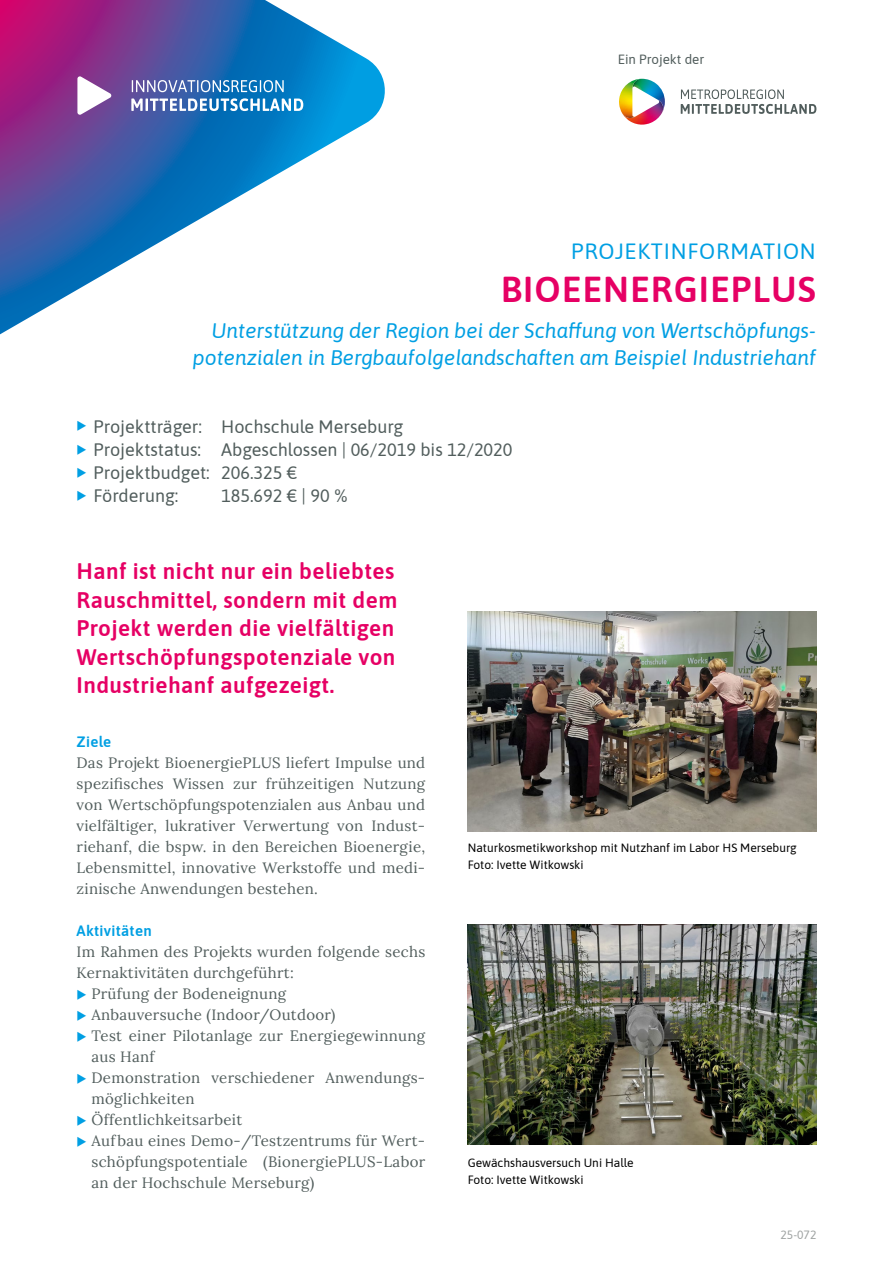
<style>
.page{position:relative;width:893px;height:1263px;background:#fff}
.page>*{position:absolute;margin:0;border:0;box-sizing:border-box;transform-origin:0 0}
.t1{font:600 36px "Asap";letter-spacing:.03em;color:#e60064}
.t2{font:600 22.5px/28.5px "Asap";letter-spacing:.02em;color:#e60064}
.t3{font:22.05px "Asap";letter-spacing:.035em;color:#009fe3}
.t4{font:italic 21px/27px "Asap";color:#009fe3;text-align:right}
.t5{font:18px/23.2px "Asap";color:#515d5c}
.t6{font:15px/21px "Lora";letter-spacing:.02em;color:#515d5c;text-align:justify}
.t7{font:600 15px "Asap";letter-spacing:.02em;color:#009fe3}
.t8{font:13.35px "Asap";color:#515d5c}
.t9{font:12px/16.5px "Asap";color:#000}
.t10{font:12px "Asap";color:#a0a4a3}
</style>
<div class="page">
<svg style="left:0;top:0;width:385px;height:335px"></svg>
<svg style="left:77px;top:76px;width:226px;height:39px"></svg>
<img style="left:626px;top:113px;width:36px;height:12px">
<img style="left:642px;top:79px;width:23px;height:34px">
<svg style="left:658px;top:100px;width:4px;height:4px"></svg>
<img style="left:619px;top:79px;width:23px;height:39px">
<svg style="left:619px;top:104px;width:16px;height:14px"></svg>
<svg style="left:681px;top:89px;width:135px;height:25px"></svg>
<img style="left:468px;top:612px;width:348px;height:219px">
<img style="left:468px;top:925px;width:348px;height:219px">
<p class="t8" style="left:618px;top:50px;width:88px">Ein Projekt der</p>
<h3 class="t3" style="left:571px;top:236px;width:246px">PROJEKTINFORMATION</h3>
<h1 class="t1" style="left:501px;top:265px;width:317px">BIOEENERGIEPLUS</h1>
<h3 class="t4" style="left:193px;top:316px;width:625px">Unterstützung der Region bei der Schaffung von Wertschöpfungs&shy;potenzialen in Bergbaufolgelandschaften am Beispiel Industriehanf</h3>
<p class="t5" style="left:94px;top:414px;width:420px">Projektträger: Hochschule Merseburg<br>Projektstatus: Abgeschlossen | 06/2019 bis 12/2020<br>Projektbudget: 206.325 €<br>Förderung:</p>
<p class="t5" style="left:221px;top:483px;width:128px">185.692 € | 90 %</p>
<h2 class="t2" style="left:77px;top:556px;width:322px">Hanf ist nicht nur ein beliebtes<br>Rauschmittel, sondern mit dem<br>Projekt werden die vielfältigen<br>Wertschöpfungspotenziale von<br>Industriehanf aufgezeigt.</h2>
<p class="t7" style="left:77px;top:731px;width:36px">Ziele</p>
<p class="t6" style="left:77px;top:751px;width:350px">Das Projekt BioenergiePLUS liefert Impulse und spezifisches Wissen zur frühzeitigen Nutzung von Wertschöpfungspotenzialen aus Anbau und vielfältiger, lukrativer Verwertung von Indust&shy;riehanf, die bspw. in den Bereichen Bioenergie, Lebensmittel, innovative Werkstoffe und medi&shy;zinische Anwendungen bestehen.</p>
<p class="t7" style="left:77px;top:920px;width:77px">Aktivitäten</p>
<p class="t6" style="left:77px;top:940px;width:350px">Im Rahmen des Projekts wurden folgende sechs</p>
<p class="t6" style="left:77px;top:961px;width:219px">Kernaktivitäten durchgeführt:</p>
<p class="t6" style="left:91px;top:982px;width:196px">Prüfung der Bodeneignung</p>
<p class="t6" style="left:91px;top:1003px;width:246px">Anbauversuche (Indoor/Outdoor)</p>
<p class="t6" style="left:91px;top:1024px;width:335px">Test einer Pilotanlage zur Energiegewinnung</p>
<p class="t6" style="left:91px;top:1045px;width:65px">aus Hanf</p>
<p class="t6" style="left:91px;top:1066px;width:335px">Demonstration verschiedener Anwendungs-</p>
<p class="t6" style="left:91px;top:1087px;width:105px">möglichkeiten</p>
<p class="t6" style="left:91px;top:1108px;width:152px">Öffentlichkeitsarbeit</p>
<p class="t6" style="left:91px;top:1129px;width:335px">Aufbau eines Demo-/Testzentrums für Wert-</p>
<p class="t6" style="left:91px;top:1150px;width:335px">schöpfungspotentiale (BionergiePLUS-Labor</p>
<p class="t6" style="left:91px;top:1171px;width:224px">an der Hochschule Merseburg)</p>
<p class="t9" style="left:468px;top:839px;width:330px">Naturkosmetikworkshop mit Nutzhanf im Labor HS Merseburg<br>Foto: Ivette Witkowski</p>
<p class="t9" style="left:468px;top:1154px;width:167px">Gewächshausversuch Uni Halle<br>Foto: Ivette Witkowski</p>
<p class="t10" style="left:780px;top:1226px;width:37px">25-072</p>
</div>
